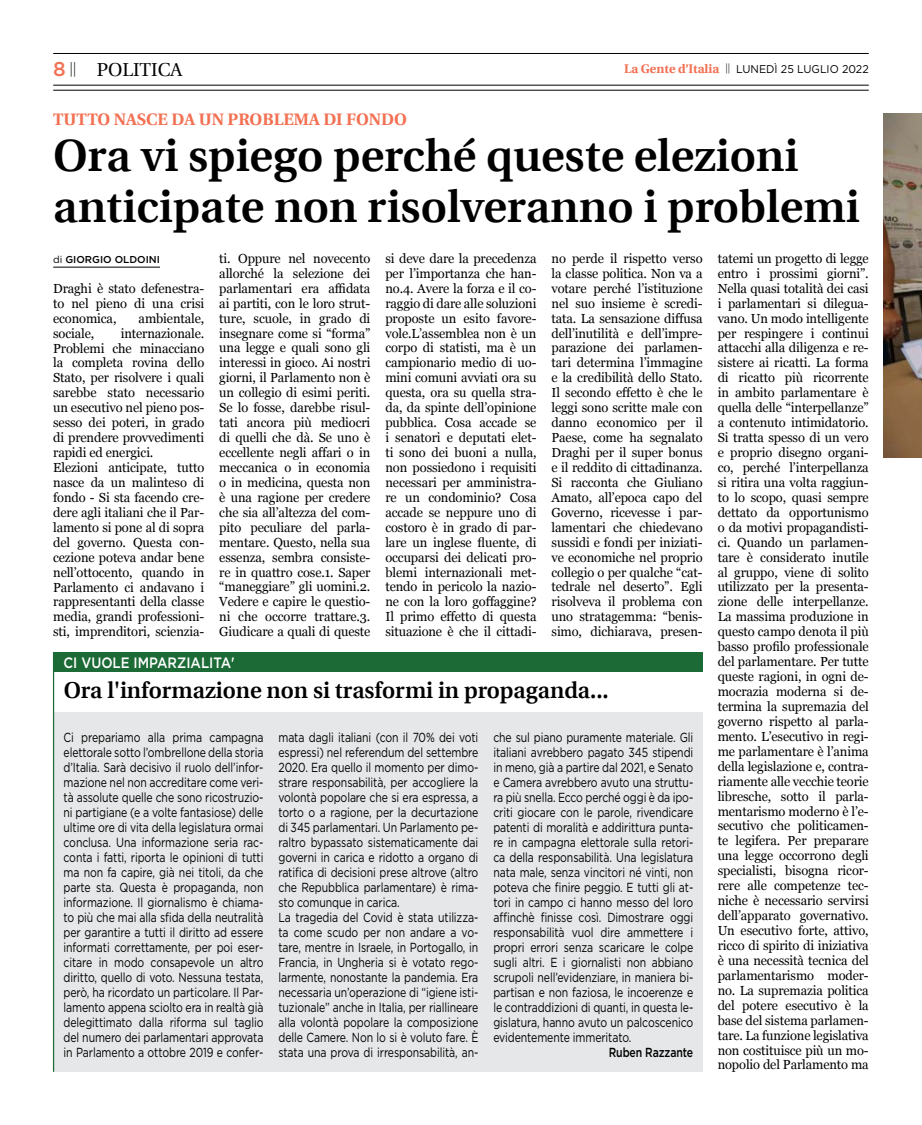
<style>
.page{position:relative;width:922px;height:1125px;background:#fff}
.page>*{position:absolute;margin:0;border:0;box-sizing:border-box;transform-origin:0 0}
.t1{font:600 45.25px/51.2px "Utopia";color:#000}
.t2{font:600 23px "Utopia";color:#000}
.t3{font:18.75px "Utopia";color:#000}
.t4{font:700 16.62px "Utopia";color:#f37053}
.t5{font:500 15px "Gotham";color:#fff;scale:.88 1}
.t6{font:300 14.62px "Myriad Pro";color:#000}
.t7{font:13.12px/14.9px "Georgia";letter-spacing:-.01em;color:#000;text-align:justify}
.t8{font:13.12px/15px "Gotham";letter-spacing:-.01em;color:#000;text-align:justify;scale:.8 1}
.t9{font:500 13.12px "Gotham";letter-spacing:-.01em;color:#000;scale:.8 1}
.t10{font:11.25px "Gotham";color:#000;scale:.95 1}
.t11{font:500 10px "Gotham";color:#000}
.s1{font-family:"Gotham";font-weight:500;font-size:20px;color:#f37053}
.s2{font-family:"Utopia";font-weight:700;font-size:12.5px;color:#f37053}
.s3{font-weight:400}
</style>
<div class="page">
<hr style="left:53px;top:53px;width:815px;height:1px;background:#000">
<hr style="left:53px;top:90px;width:815px;height:1px;background:#000">
<hr style="left:53px;top:85px;width:815px;height:1px;background:#000">
<hr style="left:53px;top:267px;width:107px;height:1px;background:#000">
<div style="left:54px;top:712px;width:648px;height:360px;background:#e6e7e8"></div>
<div style="left:54px;top:652px;width:648px;height:20px;background:#1c6b36"></div>
<hr style="left:53px;top:652px;width:1px;height:420px;background:#1c6b36">
<img style="left:883px;top:113px;width:38px;height:345px">
<p class="t6" style="left:53px;top:59px;width:24px"><span class="s1">8</span> ||</p>
<p class="t10" style="left:624px;top:62px;width:259px"><span class="s2">La Gente d’Italia</span> <sup>||</sup> LUNEDÌ 25 LUGLIO 2022</p>
<h3 class="t3" style="left:97px;top:60px;width:87px">POLITICA</h3>
<p class="t4" style="left:53px;top:110px;width:355px">TUTTO NASCE DA UN PROBLEMA DI FONDO</p>
<h1 class="t1" style="left:53px;top:130px;width:807px">Ora vi spiego perché queste elezioni anticipate non risolveranno i problemi</h1>
<p class="t7" style="left:219px;top:250px;width:153px">ti. Oppure nel novecento allorché la selezione dei parlamentari era affidata ai partiti, con le loro strut&shy;ture, scuole, in grado di insegnare come si “forma” una legge e quali sono gli interessi in gioco. Ai nostri giorni, il Parlamento non è un collegio di esimi periti.<br>Se lo fosse, darebbe risul&shy;tati ancora più mediocri di quelli che dà. Se uno è eccellente negli affari o in meccanica o in economia o in medicina, questa non è una ragione per credere che sia all’altezza del com&shy;pito peculiare del parla&shy;mentare. Questo, nella sua essenza, sembra consiste&shy;re in quattro cose.1. Saper “maneggiare” gli uomini.2.<br>Vedere e capire le questio&shy;ni che occorre trattare.3.<br>Giudicare a quali di queste</p>
<p class="t7" style="left:385px;top:250px;width:153px">si deve dare la precedenza per l’importanza che han&shy;no.4. Avere la forza e il co&shy;raggio di dare alle soluzioni proposte un esito favore&shy;vole.L’assemblea non è un corpo di statisti, ma è un campionario medio di uo&shy;mini comuni avviati ora su questa, ora su quella stra&shy;da, da spinte dell’opinione pubblica. Cosa accade se i senatori e deputati elet&shy;ti sono dei buoni a nulla, non possiedono i requisiti necessari per amministra&shy;re un condominio? Cosa accade se neppure uno di costoro è in grado di par&shy;lare un inglese fluente, di occuparsi dei delicati pro&shy;blemi internazionali met&shy;tendo in pericolo la nazio&shy;ne con la loro goffaggine?<br>Il primo effetto di questa situazione è che il cittadi-</p>
<p class="t7" style="left:551px;top:250px;width:152px">no perde il rispetto verso la classe politica. Non va a votare perché l’istituzione nel suo insieme è scredi&shy;tata. La sensazione diffusa dell’inutilità e dell’impre&shy;parazione dei parlamen&shy;tari determina l’immagine e la credibilità dello Stato.<br>Il secondo effetto è che le leggi sono scritte male con danno economico per il Paese, come ha segnalato Draghi per il super bonus e il reddito di cittadinanza.<br>Si racconta che Giuliano Amato, all’epoca capo del Governo, ricevesse i par&shy;lamentari che chiedevano sussidi e fondi per iniziati&shy;ve economiche nel proprio collegio o per qualche “cat&shy;tedrale nel deserto”. Egli risolveva il problema con uno stratagemma: “benis&shy;simo, dichiarava, presen-</p>
<p class="t7" style="left:717px;top:250px;width:152px">tatemi un progetto di legge entro i prossimi giorni”.<br>Nella quasi totalità dei casi i parlamentari si dilegua&shy;vano. Un modo intelligente per respingere i continui attacchi alla diligenza e re&shy;sistere ai ricatti. La forma di ricatto più ricorrente in ambito parlamentare è quella delle “interpellanze” a contenuto intimidatorio.<br>Si tratta spesso di un vero e proprio disegno organi&shy;co, perché l’interpellanza si ritira una volta raggiun&shy;to lo scopo, quasi sempre dettato da opportunismo o da motivi propagandisti&shy;ci. Quando un parlamen&shy;tare è considerato inutile al gruppo, viene di solito utilizzato per la presenta&shy;zione delle interpellanze.<br>La massima produzione in questo campo denota il più basso profilo professionale del parlamentare. Per tutte queste ragioni, in ogni de&shy;mocrazia moderna si de&shy;termina la supremazia del governo rispetto al parla&shy;mento. L’esecutivo in regi&shy;me parlamentare è l’anima della legislazione e, contra&shy;riamente alle vecchie teorie libresche, sotto il parla&shy;mentarismo moderno è l’e&shy;secutivo che politicamen&shy;te legifera. Per preparare una legge occorrono degli specialisti, bisogna ricor&shy;rere alle competenze tec&shy;niche è necessario servirsi dell’apparato governativo.<br>Un esecutivo forte, attivo, ricco di spirito di iniziativa è una necessità tecnica del parlamentarismo moder&shy;no. La supremazia politica del potere esecutivo è la base del sistema parlamen&shy;tare. La funzione legislativa non costituisce più un mo&shy;nopolio del Parlamento ma</p>
<p class="t11" style="left:53px;top:253px;width:108px"><span class="s3">di</span> GIORGIO OLDOINI</p>
<p class="t7" style="left:53px;top:280px;width:152px">Draghi è stato defenestra&shy;to nel pieno di una crisi economica,</p>
<p class="t7" style="left:139px;top:310px;width:67px">ambientale,</p>
<p class="t7" style="left:53px;top:325px;width:153px;text-align:left;text-indent:68px">internazionale.<br>Problemi che minacciano la completa rovina dello<br>Stato, per risolvere i quali sarebbe stato necessario un esecutivo nel pieno pos&shy;sesso dei poteri, in grado di prendere provvedimenti rapidi ed energici.<br>Elezioni anticipate, tutto nasce da un malinteso di fondo - Si sta facendo cre&shy;dere agli italiani che il Par&shy;lamento si pone al di sopra del governo. Questa con&shy;cezione poteva andar bene nell’ottocento, quando in<br>Parlamento ci andavano i rappresentanti della classe media, grandi professioni&shy;sti, imprenditori, scienzia-</p>
<p class="t7" style="left:53px;top:325px;width:43px">sociale,</p>
<p class="t5" style="left:64px;top:653px;width:196px">CI VUOLE IMPARZIALITA'</p>
<h2 class="t2" style="left:64px;top:677px;width:546px">Ora l'informazione non si trasformi in propaganda...</h2>
<p class="t8" style="left:64px;top:730px;width:251px">Ci prepariamo alla prima campagna elettorale sotto l’ombrellone della storia d’Italia. Sarà decisivo il ruolo dell’infor&shy;mazione nel non accreditare come veri&shy;tà assolute quelle che sono ricostruzio&shy;ni partigiane (e a volte fantasiose) delle ultime ore di vita della legislatura ormai conclusa. Una informazione seria rac&shy;conta i fatti, riporta le opinioni di tutti ma non fa capire, già nei titoli, da che parte sta. Questa è propaganda, non informazione. Il giornalismo è chiama&shy;to più che mai alla sfida della neutralità per garantire a tutti il diritto ad essere informati correttamente, per poi eser&shy;citare in modo consapevole un altro diritto, quello di voto. Nessuna testata, però, ha ricordato un particolare. Il Par&shy;lamento appena sciolto era in realtà già delegittimato dalla riforma sul taglio del numero dei parlamentari approvata in Parlamento a ottobre 2019 e confer-</p>
<p class="t8" style="left:278px;top:730px;width:251px;text-align:left">mata dagli italiani (con il 70% dei voti espressi) nel referendum del settembre 2020. Era quello il momento per dimo&shy;strare responsabilità, per accogliere la volontà popolare che si era espressa, a torto o a ragione, per la decurtazione di 345 parlamentari. Un Parlamento pe&shy;raltro bypassato sistematicamente dai governi in carica e ridotto a organo di ratifica di decisioni prese altrove (altro che Repubblica parlamentare) è rima&shy;sto comunque in carica.<br>La tragedia del Covid è stata utilizza&shy;ta come scudo per non andare a vo&shy;tare, mentre in Israele, in Portogallo, in Francia, in Ungheria si è votato rego&shy;larmente, nonostante la pandemia. Era necessaria un’operazione di “igiene isti&shy;tuzionale” anche in Italia, per riallineare alla volontà popolare la composizione delle Camere. Non lo si è voluto fare. È stata una prova di irresponsabilità, an-</p>
<p class="t8" style="left:493px;top:730px;width:251px">che sul piano puramente materiale. Gli italiani avrebbero pagato 345 stipendi in meno, già a partire dal 2021, e Senato e Camera avrebbero avuto una struttu&shy;ra più snella. Ecco perché oggi è da ipo&shy;criti giocare con le parole, rivendicare patenti di moralità e addirittura punta&shy;re in campagna elettorale sulla retori&shy;ca della responsabilità. Una legislatura nata male, senza vincitori né vinti, non poteva che finire peggio. E tutti gli at&shy;tori in campo ci hanno messo del loro affinchè finisse così. Dimostrare oggi responsabilità vuol dire ammettere i propri errori senza scaricare le colpe sugli altri. E i giornalisti non abbiano scrupoli nell’evidenziare, in maniera bi&shy;partisan e non faziosa, le incoerenze e le contraddizioni di quanti, in questa le&shy;gislatura, hanno avuto un palcoscenico evidentemente immeritato.</p>
<p class="t9" style="left:608px;top:1044px;width:107px">Ruben Razzante</p>
</div>
